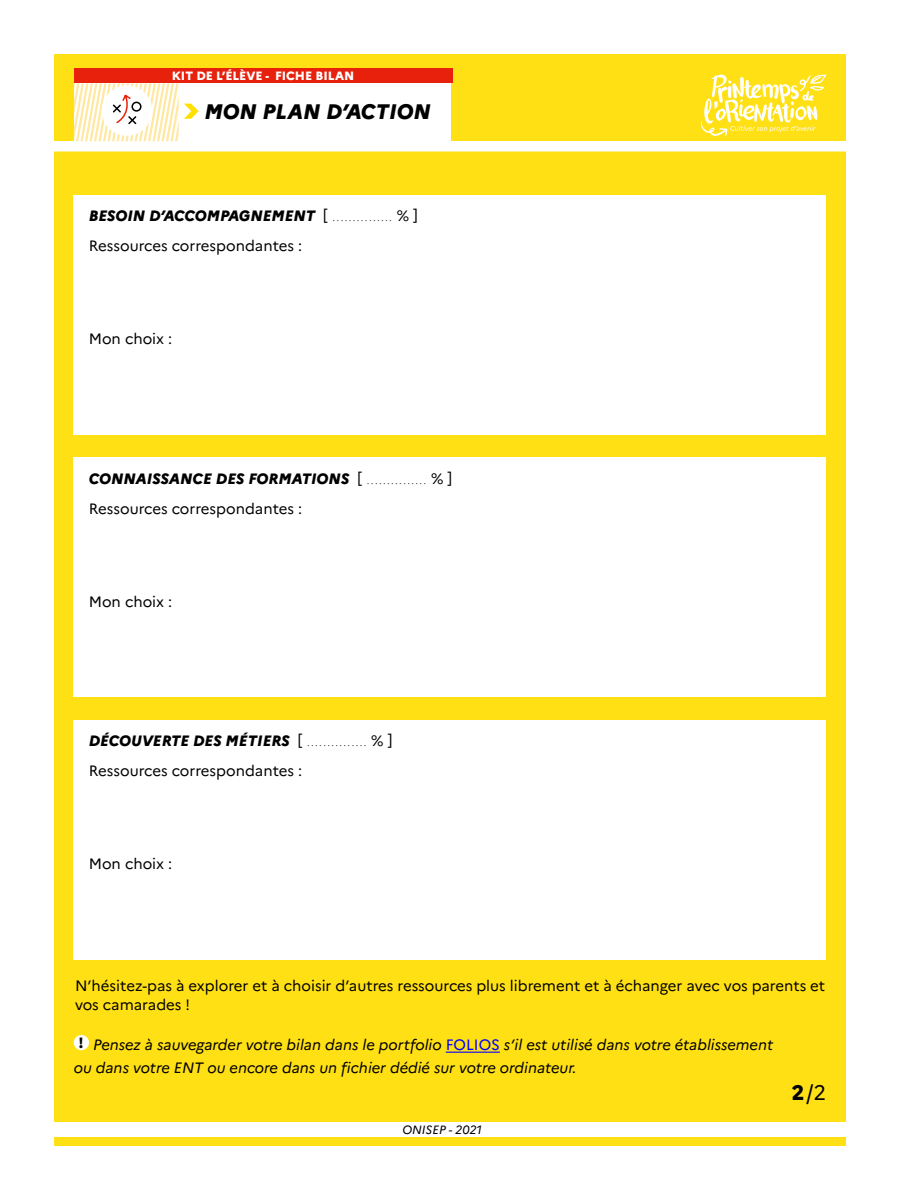
<style>
.page{position:relative;width:900px;height:1200px;background:#fff}
.page>*{position:absolute;margin:0;border:0;box-sizing:border-box;transform-origin:0 0}
.t1{font:italic 800 21px "Marianne";color:#000}
.t2{font:21px "Marianne";color:#000}
.t3{font:15px/30px "Marianne";color:#000}
.t4{font:italic 15px/22.5px "Marianne";color:#000}
.t5{font:800 12px "Marianne";color:#fff}
.t6{font:italic 12px "Marianne";color:#000}
.s1{font-weight:800;font-style:italic}
.s2{font-weight:100}
.s3{font-weight:800;font-style:normal;font-size:14.85px}
.s4{font-style:normal;color:#00f}
.s5{color:#fff}
.s6{font-weight:800}
</style>
<div class="page">
<div style="left:54px;top:54px;width:792px;height:1092px;background:#ffe014"></div>
<div style="left:54px;top:1122px;width:792px;height:15px;background:#fff"></div>
<div style="left:74px;top:68px;width:378px;height:15px;background:#e8210d"></div>
<div style="left:48px;top:141px;width:807px;height:11px;background:#fff"></div>
<div style="left:179px;top:83px;width:272px;height:58px;background:#fff"></div>
<svg style="left:74px;top:83px;width:125px;height:58px;background:#fbf2da"></svg>
<svg style="left:701px;top:75px;width:125px;height:61px"></svg>
<div style="left:74px;top:195px;width:752px;height:240px;background:#fff"></div>
<div style="left:74px;top:458px;width:752px;height:240px;background:#fff"></div>
<div style="left:74px;top:720px;width:752px;height:240px;background:#fff"></div>
<hr style="left:446px;top:1052px;width:54px;height:1px;background:#00f">
<div style="left:74px;top:1035px;width:15px;height:15px;background:#fff;border-radius:50%"></div>
<p class="t5" style="left:172px;top:69px;width:184px">KIT DE L’ÉLÈVE - FICHE BILAN</p>
<h1 class="t1" style="left:204px;top:98px;width:228px">MON PLAN D’ACTION</h1>
<p class="t3" style="left:89px;top:201px;width:330px"><span class="s1">BESOIN D’ACCOMPAGNEMENT</span> [ <span class="s2">...............</span> % ]<br>Ressources correspondantes :</p>
<p class="t3" style="left:89px;top:324px;width:85px">Mon choix :</p>
<p class="t3" style="left:89px;top:463px;width:365px"><span class="s1">CONNAISSANCE DES FORMATIONS</span> [ <span class="s2">...............</span> % ]<br>Ressources correspondantes :</p>
<p class="t3" style="left:89px;top:586px;width:85px">Mon choix :</p>
<p class="t3" style="left:89px;top:726px;width:305px"><span class="s1">DÉCOUVERTE DES MÉTIERS</span> [ <span class="s2">...............</span> % ]<br>Ressources correspondantes :</p>
<p class="t3" style="left:89px;top:849px;width:85px">Mon choix :</p>
<p class="t3" style="left:75px;top:976px;width:752px;line-height:19.5px">N’hésitez-pas à explorer et à choisir d’autres ressources plus librement et à échanger avec vos parents et vos camarades !</p>
<p class="t4" style="left:74px;top:1034px;width:701px;text-indent:5px"><span class="s3">!</span> Pensez à sauvegarder votre bilan dans le portfolio <span class="s4">FOLIOS</span> s’il est utilisé dans votre établissement ou dans votre ENT ou encore dans un fichier dédié sur votre ordinateur.</p>
<p class="t6" style="left:402px;top:1122px;width:97px">ONISEP - 2021 <span class="s5">xx</span></p>
<h1 class="t2" style="left:792px;top:1080px;width:36px"><span class="s6">2</span>/2</h1>
</div>
